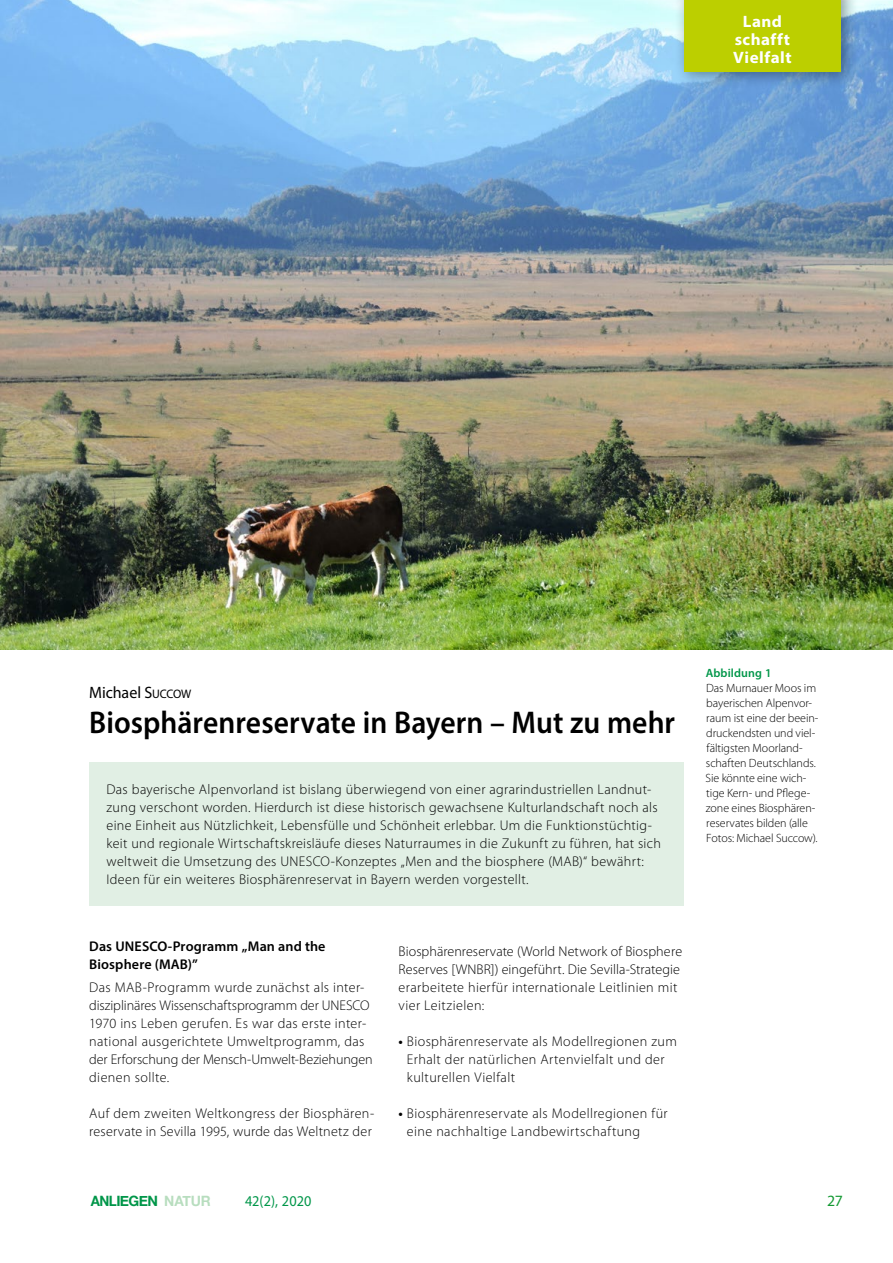
<style>
.page{position:relative;width:893px;height:1263px;background:#fff}
.page>*{position:absolute;margin:0;border:0;box-sizing:border-box;transform-origin:0 0}
.P7__Autor{font:600 31.5px "Myriad Pro";color:#000;scale:.94 1}
.t1{font:700 16.5px/18px "Myriad Pro";letter-spacing:.03em;color:#fff;text-align:center}
.P7__Autor-2{font:16.5px "Myriad Pro";letter-spacing:-.005em;color:#000}
.t2{font:15.75px "Myriad Pro";color:#159a34}
.t3{font:15px "Myriad Pro";letter-spacing:.005em;color:#009649;scale:.95 1}
.t4{font:700 14.25px "Helvetica Neue";letter-spacing:-.035em;color:#009649;scale:.94 1}
.P1__Fließtext_2Sp{font:300 14.1px/18px "Myriad Pro";letter-spacing:.025em;color:#000}
.P1__Fließtext_2Sp-2{font:600 14.1px/18px "Myriad Pro";letter-spacing:.01em;color:#000}
.P5__Bildlegende{font:300 12px/15px "Myriad Pro";letter-spacing:-.005em;color:#000}
.s1{font-style:inherit}
.s2{font-size:12.3px}
.s3{font-weight:600}
.s4{font-weight:600;color:#009649}
.s5{color:rgb(112 188 126/.5)}
</style>
<div class="page">
<img style="left:0;top:0;width:893px;height:650px">
<div style="left:674px;top:0;width:184px;height:88px;background:#000;opacity:.4"></div>
<div style="left:685px;top:0;width:156px;height:71px;background:#bccf00"></div>
<div style="left:90px;top:762px;width:594px;height:144px;background:#e1efe4"></div>
<p class="t1" style="left:733px;top:11px;width:60px">Land schafft<br>Vielfalt</p>
<p class="P7__Autor-2" style="left:89px;top:683px;width:104px">Michael <span class="s1">S</span><span class="s2">UCCOW</span></p>
<p class="P7__Autor" style="left:89px;top:702px;width:625px">Biosphärenreservate in Bayern – Mut zu mehr</p>
<p class="P1__Fließtext_2Sp" style="left:107px;top:780px;width:556px">Das bayerische Alpenvorland ist bislang überwiegend von einer agrarindustriellen Landnut&shy;zung verschont worden. Hierdurch ist diese historisch gewachsene Kulturlandschaft noch als eine Einheit aus Nützlichkeit, Lebensfülle und Schönheit erlebbar. Um die Funktionstüchtig&shy;keit und regionale Wirtschaftskreisläufe dieses Naturraumes in die Zukunft zu führen, hat sich weltweit die Umsetzung des UNESCO-Konzeptes „Men and the biosphere (MAB)“ bewährt:<br>Ideen für ein weiteres Biosphärenreservat in Bayern werden vorgestellt.</p>
<p class="P1__Fließtext_2Sp-2" style="left:89px;top:937px;width:238px">Das UNESCO-Programm „Man and the<br>Biosphere (MAB)”</p>
<p class="P1__Fließtext_2Sp" style="left:89px;top:978px;width:285px">Das MAB-Programm wurde zunächst als inter&shy;disziplinäres Wissenschaftsprogramm der UNESCO 1970 ins Leben gerufen. Es war das erste inter&shy;national ausgerichtete Umweltprogramm, das der Erforschung der Mensch-Umwelt-Beziehungen dienen sollte.</p>
<p class="P1__Fließtext_2Sp" style="left:89px;top:1104px;width:287px">Auf dem zweiten Weltkongress der Biosphären&shy;reservate in Sevilla 1995, wurde das Weltnetz der</p>
<p class="P1__Fließtext_2Sp" style="left:399px;top:942px;width:285px">Biosphärenreservate (World Network of Biosphere Reserves [WNBR]) eingeführt. Die Sevilla-Strategie erarbeitete hierfür internationale Leitlinien mit vier Leitzielen:</p>
<p class="P1__Fließtext_2Sp" style="left:407px;top:1032px;width:272px;text-indent:-8px"><span class="s3">•</span> Biosphärenreservate als Modellregionen zum<br>Erhalt der natürlichen Artenvielfalt und der kulturellen Vielfalt</p>
<p class="P1__Fließtext_2Sp" style="left:407px;top:1104px;width:262px;text-indent:-8px"><span class="s3">•</span> Biosphärenreservate als Modellregionen für eine nachhaltige Landbewirtschaftung</p>
<p class="P5__Bildlegende" style="left:706px;top:665px;width:114px"><span class="s4">Abbildung 1<br></span>Das Murnauer Moos im bayerischen Alpenvor&shy;raum ist eine der beein&shy;druckendsten und viel&shy;fältigsten Moorland&shy;schaften Deutschlands.<br>Sie könnte eine wich&shy;tige Kern- und Pflege&shy;zone eines Biosphären&shy;reservates bilden (alle<br>Fotos: Michael Succow).</p>
<p class="t4" style="left:91px;top:1190px;width:129px">ANLIEGEN <span class="s5">NATUR</span></p>
<p class="t3" style="left:245px;top:1192px;width:71px">42(2), 2020</p>
<p class="t2" style="left:827px;top:1191px;width:17px">27</p>
</div>
